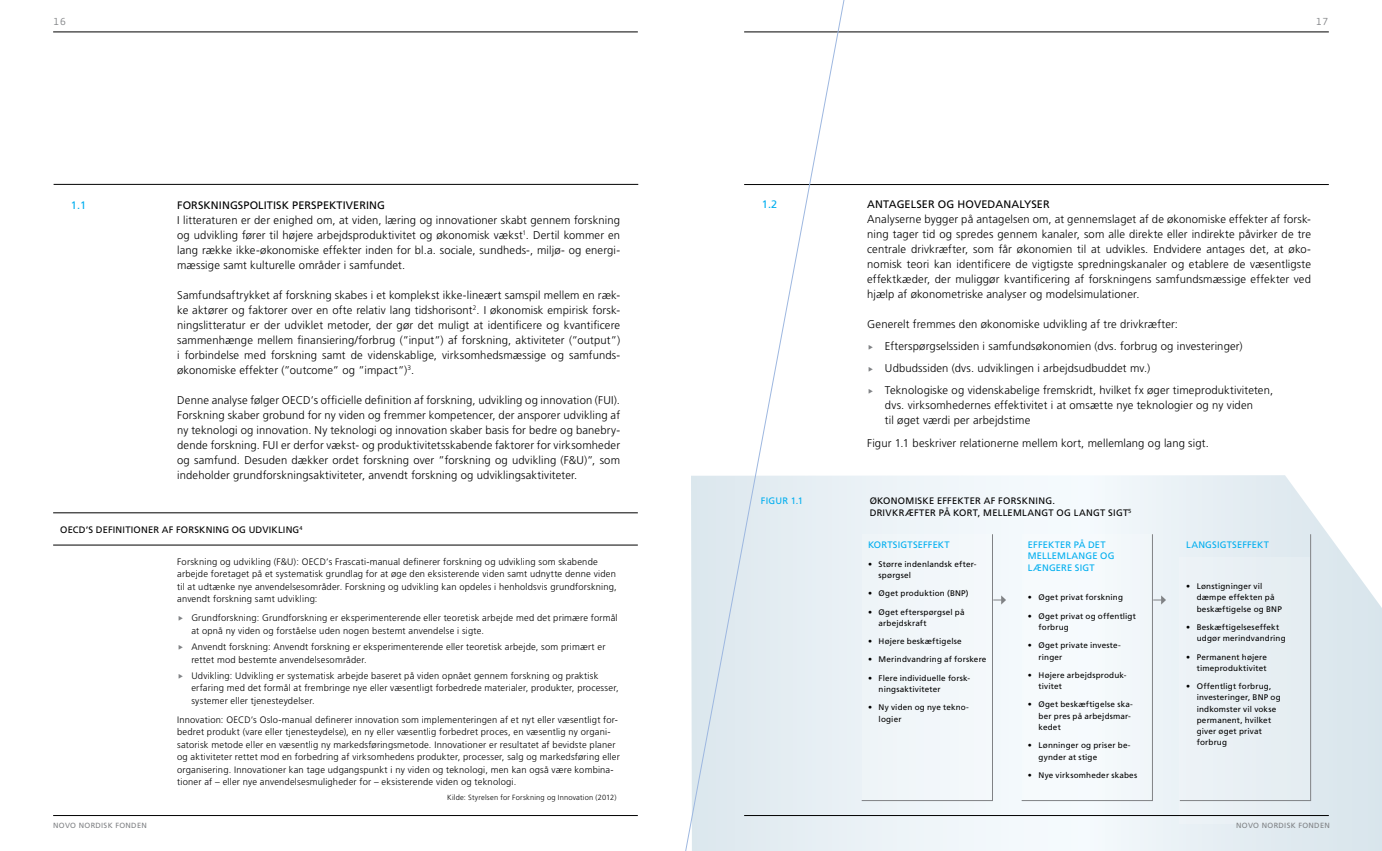
<style>
.page{position:relative;width:1382px;height:851px;background:#fff}
.page>*{position:absolute;margin:0;border:0;box-sizing:border-box;transform-origin:0 0}
.t1{font:300 11.25px/15px "Frutiger LT Std";letter-spacing:.015em;color:#000;text-align:justify}
.t2{font:10.88px "Frutiger LT Std";color:#000}
.t3{font:10.88px "Frutiger LT Std";color:#00aeef}
.t4{font:10px "Fedra Sans Alt Book TF";color:#808285}
.t5{font:300 9.38px/12.5px "Frutiger LT Std";letter-spacing:.02em;color:#000}
.t6{font:9.38px "Frutiger LT Std";letter-spacing:.02em;color:#000}
.t7{font:9.38px "Frutiger LT Std";letter-spacing:.01em;color:#00aeef}
.t8{font:8.12px/11.2px "Frutiger LT Std";letter-spacing:.02em;color:#000}
.t9{font:300 7.5px "Frutiger LT Std";letter-spacing:.025em;color:#000}
.t10{font:7.5px "Frutiger LT Std";letter-spacing:.04em;color:#808285}
.t11{font:5.88px "Frutiger LT Std";color:#000}
.t12{font:5.5px "Frutiger LT Std";color:#000}
</style>
<div class="page">
<svg style="left:849px;top:475px;width:533px;height:375px"></svg>
<div style="left:1180px;top:557px;width:130px;height:266px;background:#e8eff3"></div>
<hr style="left:744px;top:815px;width:585px;height:1px;background:#000">
<hr style="left:744px;top:32px;width:585px;height:1px;background:#000">
<hr style="left:744px;top:184px;width:585px;height:1px;background:#000">
<hr style="left:53px;top:815px;width:585px;height:1px;background:#000">
<hr style="left:53px;top:32px;width:585px;height:1px;background:#000">
<hr style="left:54px;top:184px;width:584px;height:1px;background:#000">
<hr style="left:53px;top:512px;width:585px;height:1px;background:#000">
<hr style="left:53px;top:544px;width:585px;height:1px;background:#000">
<svg style="left:1179px;top:533px;width:132px;height:268px"></svg>
<div style="left:861px;top:533px;width:145px;height:268px;background:#f2f6fa"></div>
<svg style="left:1021px;top:533px;width:145px;height:268px"></svg>
<svg style="left:685px;top:0;width:164px;height:850px"></svg>
<p class="t4" style="left:53px;top:17px;width:15px">16</p>
<p class="t4" style="left:1316px;top:17px;width:15px">17</p>
<p class="t3" style="left:71px;top:198px;width:17px">1.1</p>
<p class="t2" style="left:177px;top:198px;width:13px">Forskningspolitisk</p>
<p class="t2" style="left:292px;top:198px;width:8px">perspektivering</p>
<p class="t1" style="left:177px;top:212px;width:444px">I litteraturen er der enighed om, at viden, læring og innovationer skabt gennem forskning og udvikling fører til højere arbejdsproduktivitet og økonomisk vækst<sup>1</sup>. Dertil kommer en lang række ikke-økonomiske effekter inden for bl.a. sociale, sundheds-, miljø- og energi&shy;mæssige samt kulturelle områder i samfundet.</p>
<p class="t1" style="left:177px;top:287px;width:444px">Samfundsaftrykket af forskning skabes i et komplekst ikke-lineært samspil mellem en ræk&shy;ke aktører og faktorer over en ofte relativ lang tidshorisont<sup>2</sup>. I økonomisk empirisk forsk&shy;ningslitteratur er der udviklet metoder, der gør det muligt at identificere og kvantificere sammenhænge mellem finansiering/forbrug (”input”) af forskning, aktiviteter (”output”) i forbindelse med forskning samt de videnskablige, virksomhedsmæssige og samfunds&shy;økonomiske effekter (”outcome” og ”impact”)<sup>3</sup>.</p>
<p class="t1" style="left:177px;top:392px;width:444px">Denne analyse følger OECD’s officielle definition af forskning, udvikling og innovation (FUI).<br>Forskning skaber grobund for ny viden og fremmer kompetencer, der ansporer udvikling af ny teknologi og innovation. Ny teknologi og innovation skaber basis for bedre og banebry&shy;dende forskning. FUI er derfor vækst- og produktivitetsskabende faktorer for virksomheder og samfund. Desuden dækker ordet forskning over ”forskning og udvikling (F&amp;U)”, som indeholder grundforskningsaktiviteter, anvendt forskning og udviklingsaktiviteter.</p>
<p class="t6" style="left:60px;top:524px;width:42px">OECD’s definitioner</p>
<p class="t6" style="left:162px;top:524px;width:22px">af forskning</p>
<p class="t6" style="left:232px;top:524px;width:24px">og udvikling</p>
<p class="t12" style="left:300px;top:525px;width:5px">4</p>
<p class="t5" style="left:177px;top:555px;width:441px">Forskning og udvikling (F&amp;U): OECD’s Frascati-manual definerer forskning og udvikling som skabende arbejde foretaget på et systematisk grundlag for at øge den eksisterende viden samt udnytte denne viden til at udtænke nye anvendelsesområder. Forskning og udvikling kan opdeles i henholdsvis grundforskning, anvendt forskning samt udvikling:</p>
<p class="t5" style="left:191px;top:612px;width:428px">Grundforskning: Grundforskning er eksperimenterende eller teoretisk arbejde med det primære formål at opnå ny viden og forståelse uden nogen bestemt anvendelse i sigte.</p>
<p class="t5" style="left:191px;top:640px;width:416px">Anvendt forskning: Anvendt forskning er eksperimenterende eller teoretisk arbejde, som primært er rettet mod bestemte anvendelsesområder.</p>
<p class="t5" style="left:191px;top:669px;width:429px">Udvikling: Udvikling er systematisk arbejde baseret på viden opnået gennem forskning og praktisk erfaring med det formål at frembringe nye eller væsentligt forbedrede materialer, produkter, processer, systemer eller tjenesteydelser.</p>
<p class="t5" style="left:177px;top:713px;width:444px">Innovation: OECD’s Oslo-manual definerer innovation som implementeringen af et nyt eller væsentligt for&shy;bedret produkt (vare eller tjenesteydelse), en ny eller væsentlig forbedret proces, en væsentlig ny organi&shy;satorisk metode eller en væsentlig ny markedsføringsmetode. Innovationer er resultatet af bevidste planer og aktiviteter rettet mod en forbedring af virksomhedens produkter, processer, salg og markedsføring eller organisering. Innovationer kan tage udgangspunkt i ny viden og teknologi, men kan også være kombina&shy;tioner af – eller nye anvendelsesmuligheder for – eksisterende viden og teknologi.</p>
<p class="t9" style="left:447px;top:793px;width:171px">Kilde: Styrelsen for Forskning og Innovation (2012)</p>
<p class="t3" style="left:762px;top:197px;width:17px">1.2</p>
<p class="t7" style="left:761px;top:495px;width:12px">Figur</p>
<p class="t7" style="left:791px;top:495px;width:14px">1.1</p>
<p class="t2" style="left:867px;top:197px;width:16px">Antagelser</p>
<p class="t2" style="left:938px;top:197px;width:29px">og hovedanal</p>
<p class="t2" style="left:1024px;top:197px;width:15px">yser</p>
<p class="t1" style="left:867px;top:211px;width:445px">Analyserne bygger på antagelsen om, at gennemslaget af de økonomiske effekter af forsk&shy;ning tager tid og spredes gennem kanaler, som alle direkte eller indirekte påvirker de tre centrale drivkræfter, som får økonomien til at udvikles. Endvidere antages det, at øko&shy;nomisk teori kan identificere de vigtigste spredningskanaler og etablere de væsentligste effektkæder, der muliggør kvantificering af forskningens samfundsmæssige effekter ved hjælp af økonometriske analyser og modelsimulationer.</p>
<p class="t1" style="left:885px;top:313px;width:390px;line-height:22.2px;text-align:left;text-indent:-18px">Generelt fremmes den økonomiske udvikling af tre drivkræfter:<br>Efterspørgselssiden i samfundsøkonomien (dvs. forbrug og investeringer)<br>Udbudssiden (dvs. udviklingen i arbejdsudbuddet mv.)<br>Teknologiske og videnskabelige fremskridt, hvilket fx øger timeproduktiviteten,</p>
<p class="t1" style="left:885px;top:398px;width:370px">dvs. virksomhedernes effektivitet i at omsætte nye teknologier og ny viden til øget værdi per arbejdstime</p>
<p class="t1" style="left:867px;top:435px;width:343px">Figur 1.1 beskriver relationerne mellem kort, mellemlang og lang sigt.</p>
<p class="t6" style="left:870px;top:495px;width:15px">Økonomiske</p>
<p class="t6" style="left:937px;top:495px;width:7px">effekter</p>
<p class="t6" style="left:984px;top:495px;width:22px">af forskning</p>
<p class="t6" style="left:1052px;top:495px;width:4px">.</p>
<p class="t6" style="left:870px;top:507px;width:14px">Drivkræfter</p>
<p class="t6" style="left:939px;top:507px;width:22px">på kort</p>
<p class="t6" style="left:978px;top:507px;width:13px">, mellemlangt</p>
<p class="t6" style="left:1057px;top:507px;width:25px">og langt</p>
<p class="t6" style="left:1108px;top:507px;width:6px">sigt</p>
<p class="t11" style="left:1128px;top:507px;width:5px">5</p>
<p class="t7" style="left:868px;top:539px;width:13px">Kortsigtseffekt</p>
<p class="t8" style="left:879px;top:558px;width:99px;text-indent:-11px">• Større indenlandsk efter&shy;spørgsel</p>
<p class="t8" style="left:868px;top:587px;width:102px">• Øget produktion (BNP)</p>
<p class="t8" style="left:879px;top:606px;width:87px;text-indent:-11px">• Øget efterspørgsel på arbejdskraft</p>
<p class="t8" style="left:868px;top:635px;width:95px">• Højere beskæftigelse</p>
<p class="t8" style="left:868px;top:654px;width:120px">• Merindvandring af forskere</p>
<p class="t8" style="left:879px;top:672px;width:93px;text-indent:-11px">• Flere individuelle forsk&shy;ningsaktiviteter</p>
<p class="t8" style="left:879px;top:702px;width:92px;text-indent:-11px">• Ny viden og nye tekno&shy;logier</p>
<p class="t7" style="left:1028px;top:539px;width:12px">Effekter</p>
<p class="t7" style="left:1074px;top:539px;width:21px">på det</p>
<p class="t7" style="left:1028px;top:550px;width:8px">mellemlange</p>
<p class="t7" style="left:1100px;top:550px;width:8px">og</p>
<p class="t7" style="left:1028px;top:562px;width:8px">længere</p>
<p class="t7" style="left:1075px;top:562px;width:6px">sigt</p>
<p class="t8" style="left:1028px;top:591px;width:97px">• Øget privat forskning</p>
<p class="t8" style="left:1039px;top:610px;width:99px;text-indent:-11px">• Øget privat og offentligt forbrug</p>
<p class="t8" style="left:1039px;top:639px;width:84px;text-indent:-11px">• Øget private investe&shy;ringer</p>
<p class="t8" style="left:1039px;top:669px;width:90px;text-indent:-11px">• Højere arbejdsproduk&shy;tivitet</p>
<p class="t8" style="left:1039px;top:699px;width:96px;text-indent:-11px">• Øget beskæftigelse ska&shy;ber pres på arbejdsmar&shy;kedet</p>
<p class="t8" style="left:1039px;top:739px;width:93px;text-indent:-11px">• Lønninger og priser be&shy;gynder at stige</p>
<p class="t8" style="left:1028px;top:769px;width:111px">• Nye virksomheder skabes</p>
<p class="t7" style="left:1186px;top:539px;width:12px">Langsigtseffekt</p>
<p class="t8" style="left:1197px;top:580px;width:87px;text-indent:-11px">• Lønstigninger vil dæmpe effekten på beskæftigelse og BNP</p>
<p class="t8" style="left:1197px;top:621px;width:90px;text-indent:-11px">• Beskæftigelseseffekt udgør merindvandring</p>
<p class="t8" style="left:1186px;top:651px;width:82px;text-align:right">• Permanent højere timeproduktivitet</p>
<p class="t8" style="left:1197px;top:680px;width:85px;text-indent:-11px">• Offentligt forbrug, investeringer, BNP og indkomster vil vokse permanent, hvilket giver øget privat forbrug</p>
<p class="t10" style="left:53px;top:821px;width:95px">NOVO NORDISK FONDEN</p>
<p class="t10" style="left:1236px;top:821px;width:95px">NOVO NORDISK FONDEN</p>
</div>
